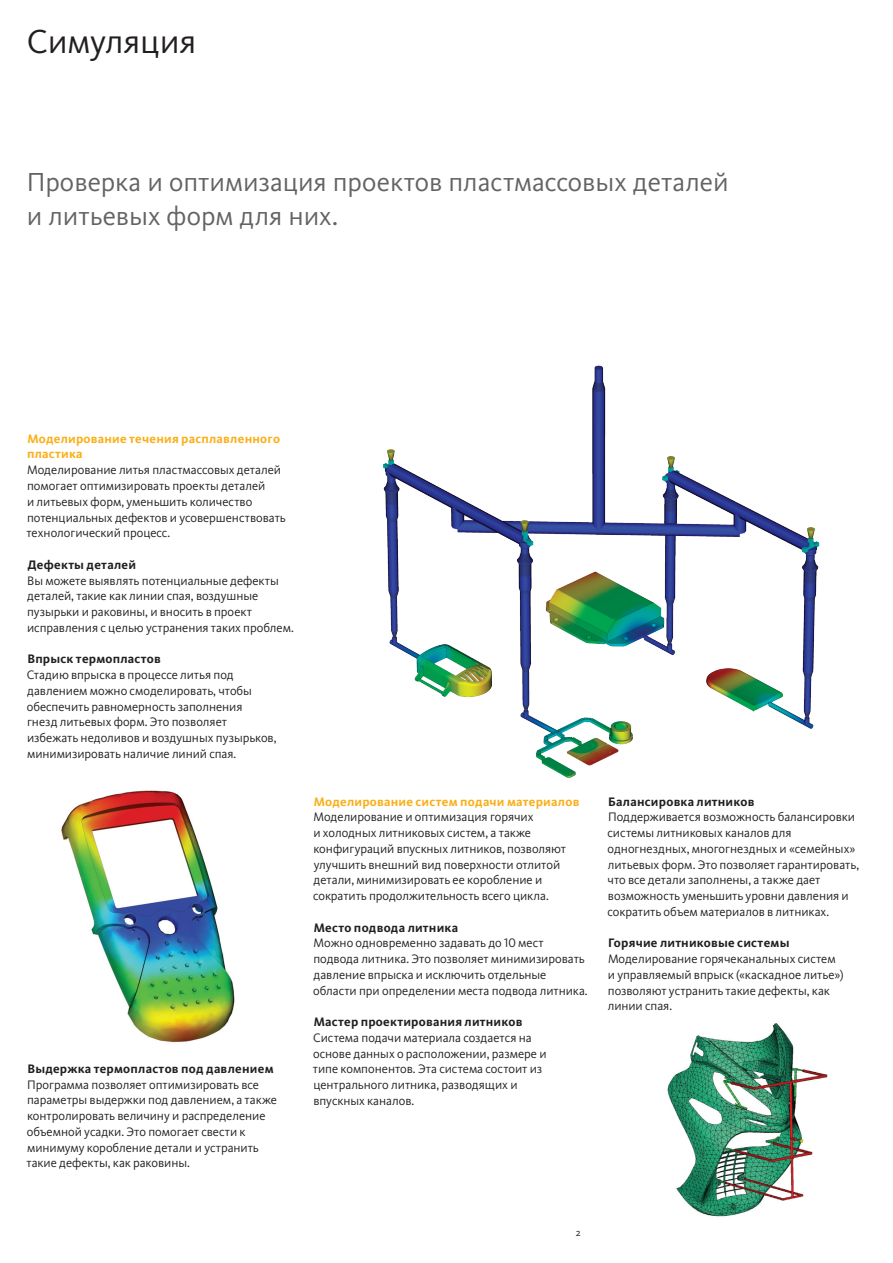
<style>
.page{position:relative;width:893px;height:1263px;background:#fff}
.page>*{position:absolute;margin:0;border:0;box-sizing:border-box;transform-origin:0 0}
.Common_-_heading_lar{font:34.5px "Kievit CY";letter-spacing:-.01em;color:#231f20}
.Common_-_intro_text{font:27px/34.5px "Kievit CY";color:#636366}
.Common_-_body_text{font:12.75px/15.8px "Kievit CY";letter-spacing:-.005em;color:#231f20}
.Common_-_text_subhea{font:700 12.75px "Kievit CY";letter-spacing:.02em;color:#231f20}
.Inventor_-_text_head{font:700 12.75px/15.8px "Kievit CY";letter-spacing:.02em;color:#faaf18}
.Common_-_caption_tex{font:10.5px "Kievit CY";color:#231f20}
.s1{font-family:"Kievit CY Regular SC"}
</style>
<div class="page">
<img style="left:61px;top:790px;width:174px;height:253px">
<img style="left:667px;top:1023px;width:161px;height:194px">
<img style="left:383px;top:365px;width:437px;height:414px">
<p class="Common_-_heading_lar" style="left:27px;top:23px;width:171px">Симуляция</p>
<p class="Common_-_intro_text" style="left:27px;top:165px;width:703px">Проверка и оптимизация проектов пластмассовых деталей и литьевых форм для них.</p>
<p class="Inventor_-_text_head" style="left:27px;top:431px;width:254px">Моделирование течения расплавленного пластика</p>
<p class="Common_-_body_text" style="left:27px;top:462px;width:261px">Моделирование литья пластмассовых деталей помогает оптимизировать проекты деталей<br>и литьевых форм, уменьшить количество потенциальных дефектов и усовершенствовать технологический процесс.</p>
<p class="Common_-_text_subhea" style="left:27px;top:558px;width:110px">Дефекты деталей</p>
<p class="Common_-_body_text" style="left:27px;top:573px;width:268px">Вы можете выявлять потенциальные дефекты деталей, такие как линии спая, воздушные пузырьки и раковины, и вносить в проект исправления с целью устранения таких проблем.</p>
<p class="Common_-_text_subhea" style="left:27px;top:652px;width:135px">Впрыск термопластов</p>
<p class="Common_-_body_text" style="left:27px;top:667px;width:251px">Стадию впрыска в процессе литья под давлением можно смоделировать, чтобы обеспечить равномерность заполнения<br>гнезд литьевых форм. Это позволяет избежать недоливов и воздушных пузырьков, минимизировать наличие линий спая.</p>
<p class="Common_-_text_subhea" style="left:27px;top:1062px;width:248px">Выдержка термопластов под давлением</p>
<p class="Common_-_body_text" style="left:27px;top:1077px;width:252px">Программа позволяет оптимизировать все параметры выдержки под давлением, а также контролировать величину и распределение объемной усадки. Это помогает свести к минимуму коробление детали и устранить такие дефекты, как раковины.</p>
<p class="Inventor_-_text_head" style="left:314px;top:794px;width:267px">Моделирование систем подачи материалов</p>
<p class="Common_-_body_text" style="left:313px;top:809px;width:254px">Моделирование и оптимизация горячих<br>и холодных литниковых систем, а также конфигураций впускных литников, позволяют улучшить внешний вид поверхности отлитой детали, минимизировать ее коробление и сократить продолжительность всего цикла.</p>
<p class="Common_-_text_subhea" style="left:314px;top:920px;width:146px">Место подвода литника</p>
<p class="Common_-_body_text" style="left:313px;top:935px;width:276px">Можно одновременно задавать до <span class="s1">10</span> мест подвода литника. Это позволяет минимизировать давление впрыска и исключить отдельные области при определении места подвода литника.</p>
<p class="Common_-_text_subhea" style="left:314px;top:1015px;width:210px">Мастер проектирования литников</p>
<p class="Common_-_body_text" style="left:313px;top:1030px;width:235px">Система подачи материала создается на основе данных о расположении, размере и типе компонентов. Эта система состоит из центрального литника, разводящих и впускных каналов.</p>
<p class="Common_-_text_subhea" style="left:608px;top:794px;width:148px">Балансировка литников</p>
<p class="Common_-_body_text" style="left:607px;top:809px;width:253px">Поддерживается возможность балансировки системы литниковых каналов для одногнездных, многогнездных и «семейных» литьевых форм. Это позволяет гарантировать, что все детали заполнены, а также дает возможность уменьшить уровни давления и сократить объем материалов в литниках.</p>
<p class="Common_-_text_subhea" style="left:608px;top:936px;width:183px">Горячие литниковые системы</p>
<p class="Common_-_body_text" style="left:608px;top:951px;width:237px">Моделирование горячеканальных систем и управляемый впрыск («каскадное литье») позволяют устранить такие дефекты, как линии спая.</p>
<p class="Common_-_caption_tex" style="left:576px;top:1227px;width:7px">2</p>
</div>
